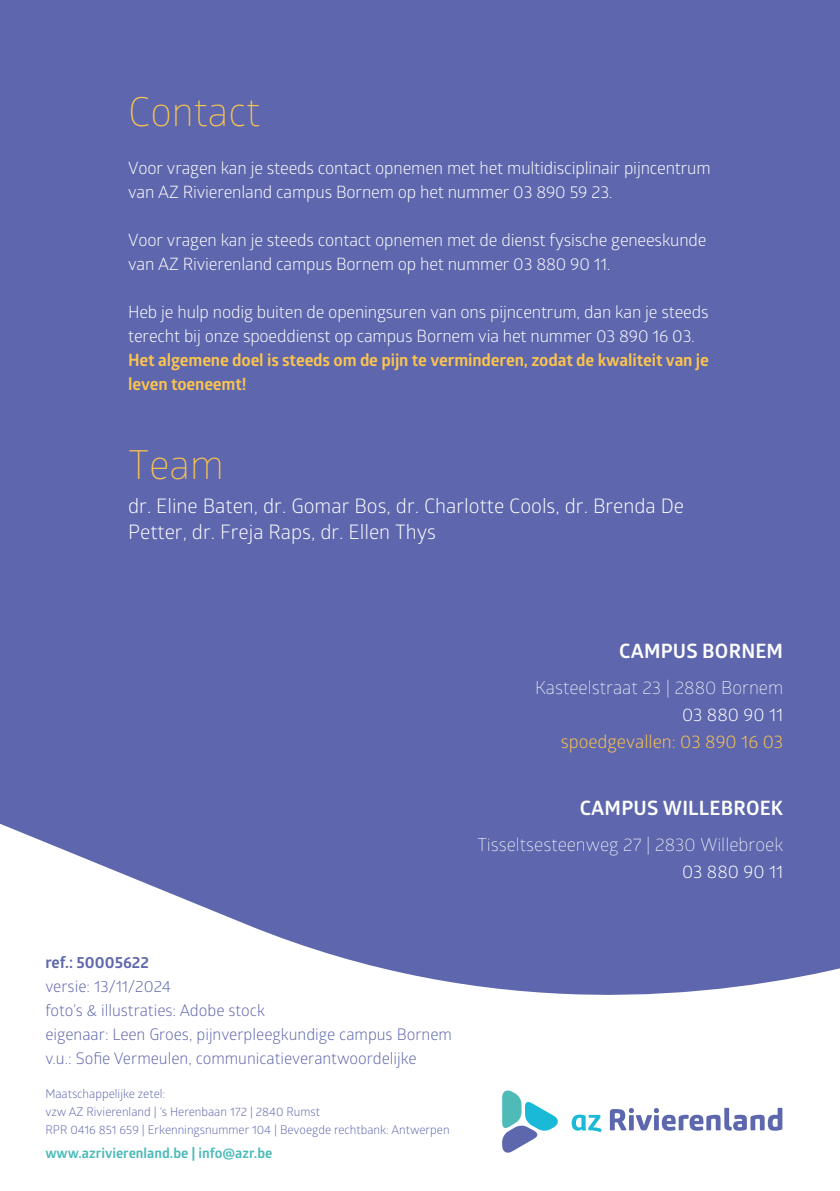
<style>
.page{position:relative;width:840px;height:1191px;background:#fff}
.page>*{position:absolute;margin:0;border:0;box-sizing:border-box;transform-origin:0 0}
.t1{font:300 40px "Glober";color:#fcc44f}
.t2{font:20px/26px "Glober";color:#fff}
.t3{font:700 19.8px "Glober";letter-spacing:.01em;color:#fff}
.t4{font:300 18px "Glober";color:#fff}
.t5{font:18px "Glober";color:#fcc44f}
.t6{font:18px "Glober";color:#fff}
.t7{font:17px/24px "Glober";letter-spacing:-.01em;color:#fff}
.t8{font:700 17px/24px "Glober";letter-spacing:-.01em;color:#fcc44f}
.t9{font:16px/24px "Glober";color:#5e67ad}
.t10{font:700 16px "Glober";color:#5e67ad}
.t11{font:700 14px "Glober";color:#4cbbb8}
.t12{font:12px/18px "Glober";color:#5e67ad}
</style>
<div class="page">
<div style="left:0;top:0;width:839px;height:1191px;background:#5e67ad"></div>
<svg style="left:0;top:823px;width:839px;height:368px;fill:#fff"></svg>
<svg style="left:502px;top:1090px;width:55px;height:62px"></svg>
<svg style="left:571px;top:1114px;width:30px;height:18px"></svg>
<svg style="left:609px;top:1107px;width:173px;height:23px"></svg>
<h1 class="t1" style="left:128px;top:84px;width:133px">Contact</h1>
<p class="t7" style="left:128px;top:155px;width:583px">Voor vragen kan je steeds contact opnemen met het multidisciplinair pijncentrum van AZ Rivierenland campus Bornem op het nummer 03 890 59 23.</p>
<p class="t7" style="left:128px;top:227px;width:579px">Voor vragen kan je steeds contact opnemen met de dienst fysische geneeskunde van AZ Rivierenland campus Bornem op het nummer 03 880 90 11.</p>
<p class="t7" style="left:128px;top:299px;width:581px">Heb je hulp nodig buiten de openingsuren van ons pijncentrum, dan kan je steeds terecht bij onze spoeddienst op campus Bornem via het nummer 03 890 16 03.</p>
<p class="t8" style="left:128px;top:348px;width:582px">Het algemene doel is steeds om de pijn te verminderen, zodat de kwaliteit van je leven toeneemt!</p>
<h1 class="t1" style="left:128px;top:437px;width:97px">Team</h1>
<p class="t2" style="left:128px;top:492px;width:557px">dr. Eline Baten, dr. Gomar Bos, dr. Charlotte Cools, dr. Brenda De<br>Petter, dr. Freja Raps, dr. Ellen Thys</p>
<p class="t3" style="left:619px;top:637px;width:165px">CAMPUS BORNEM</p>
<p class="t4" style="left:534px;top:675px;width:249px">Kasteelstraat 23 | 2880 Bornem</p>
<p class="t6" style="left:681px;top:702px;width:103px">03 880 90 11</p>
<p class="t5" style="left:560px;top:729px;width:224px">spoedgevallen: 03 890 16 03</p>
<p class="t3" style="left:579px;top:794px;width:205px">CAMPUS WILLEBROEK</p>
<p class="t4" style="left:477px;top:832px;width:307px">Tisseltsesteenweg 27 | 2830 Willebroek</p>
<p class="t6" style="left:681px;top:859px;width:103px">03 880 90 11</p>
<p class="t10" style="left:45px;top:951px;width:105px">ref.: 50005622</p>
<p class="t9" style="left:45px;top:973px;width:408px">versie: 13/11/2024<br>foto’s &amp; illustraties: Adobe stock<br>eigenaar: Leen Groes, pijnverpleegkundige campus Bornem v.u.: Sofie Vermeulen, communicatieverantwoordelijke</p>
<p class="t12" style="left:45px;top:1084px;width:405px">Maatschappelijke zetel:<br>vzw AZ Rivierenland | ‘s Herenbaan 172 | 2840 Rumst<br>RPR 0416 851 659 | Erkenningsnummer 104 | Bevoegde rechtbank: Antwerpen</p>
<p class="t11" style="left:45px;top:1143px;width:228px">www.azrivierenland.be | info@azr.be</p>
</div>
